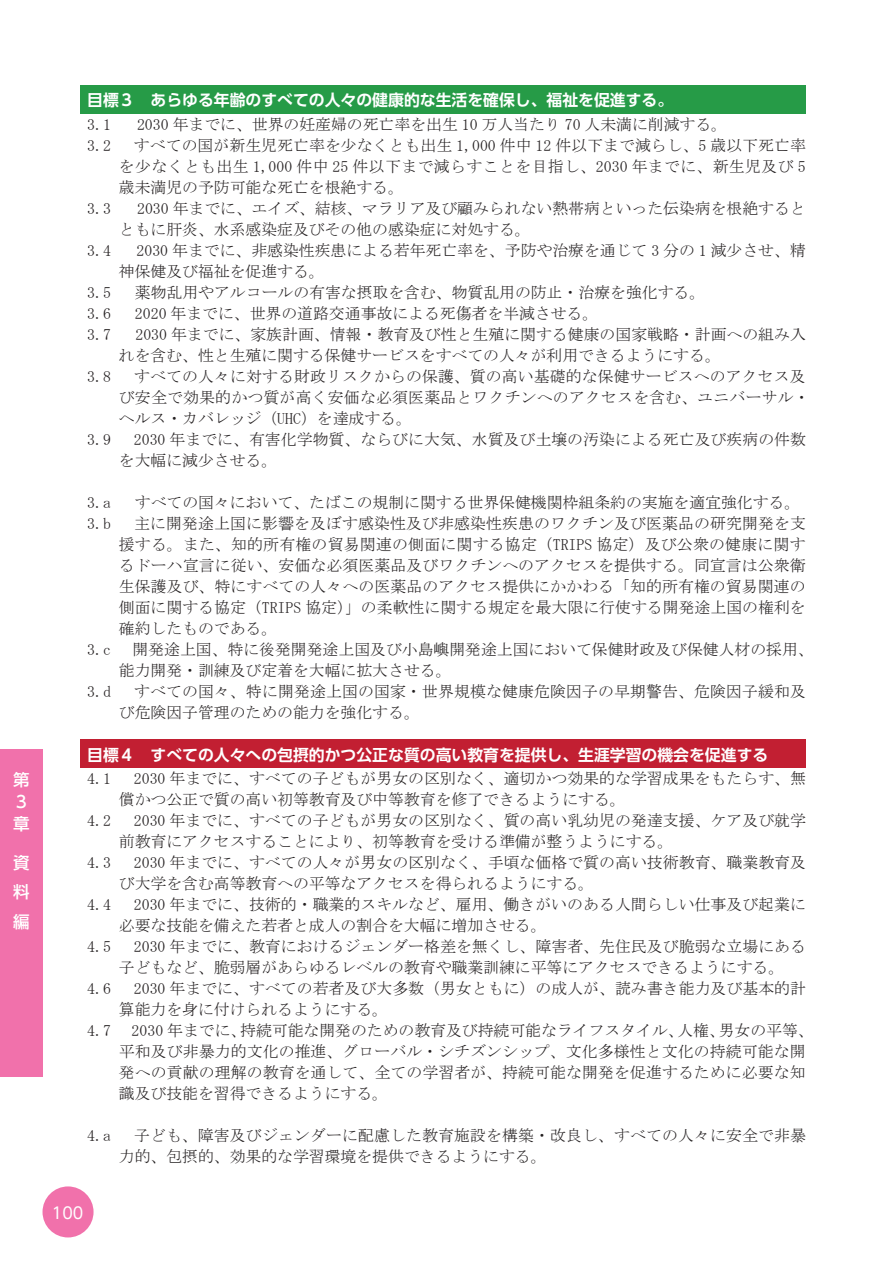
<style>
.page{position:relative;width:893px;height:1263px;background:#fff}
.page>*{position:absolute;margin:0;border:0;box-sizing:border-box;transform-origin:0 0}
.t1{font:500 16.5px/22px "UD Shin Go Pro";color:#fff}
.t2{font:15.9px/21px "MS Mincho";letter-spacing:.005em;color:#231f20}
.t3{font:700 15.9px "UD Shin Go Pro De";color:#fff}
.t4{font:15.9px "MS Mincho";letter-spacing:.03em;color:#231f20}
.t5{font:15.9px "UD Shin Go Pro";color:#fff}
</style>
<div class="page">
<div style="left:43px;top:1186px;width:51px;height:51px;background:#f171ab;border-radius:50%"></div>
<div style="left:0;top:749px;width:43px;height:327px;background:#f171ab"></div>
<div style="left:80px;top:85px;width:726px;height:28px;background:#269b47"></div>
<div style="left:80px;top:740px;width:726px;height:28px;background:#c21f32"></div>
<p class="t1" style="left:13px;top:768px;width:17px">第<br>３章</p>
<p class="t1" style="left:13px;top:847px;width:18px;line-height:29.7px;text-align:justify">資料編</p>
<p class="t3" style="left:87px;top:87px;width:588px">目標３　あらゆる年齢のすべての人々の健康的な生活を確保し、福祉を促進する。</p>
<p class="t2" style="left:87px;top:114px;width:25px">3.1</p>
<p class="t2" style="left:137px;top:114px;width:592px">2030 年までに、世界の妊産婦の死亡率を出生 10 万人当たり 70 人未満に削減する。</p>
<p class="t2" style="left:87px;top:135px;width:720px">3.2　 すべての国が新生児死亡率を少なくとも出生 1,000 件中 12 件以下まで減らし、5 歳以下死亡率</p>
<p class="t4" style="left:119px;top:158px;width:688px">を少なくとも出生 1,000 件中 25 件以下まで減らすことを目指し、2030 年までに、新生児及び 5</p>
<p class="t2" style="left:119px;top:177px;width:287px">歳未満児の予防可能な死亡を根絶する。</p>
<p class="t2" style="left:87px;top:198px;width:25px">3.3</p>
<p class="t2" style="left:119px;top:198px;width:688px;text-indent:18px">2030 年までに、エイズ、結核、マラリア及び顧みられない熱帯病といった伝染病を根絶するとともに肝炎、水系感染症及びその他の感染症に対処する。</p>
<p class="t2" style="left:87px;top:240px;width:25px">3.4</p>
<p class="t2" style="left:119px;top:240px;width:688px;text-indent:18px">2030 年までに、非感染性疾患による若年死亡率を、予防や治療を通じて 3 分の 1 減少させ、精神保健及び福祉を促進する。</p>
<p class="t2" style="left:87px;top:282px;width:25px">3.5</p>
<p class="t2" style="left:135px;top:282px;width:572px">薬物乱用やアルコールの有害な摂取を含む、物質乱用の防止・治療を強化する。</p>
<p class="t2" style="left:87px;top:303px;width:25px">3.6</p>
<p class="t2" style="left:135px;top:303px;width:465px">2020 年までに、世界の道路交通事故による死傷者を半減させる。</p>
<p class="t2" style="left:87px;top:324px;width:720px">3.7　 2030 年までに、家族計画、情報・教育及び性と生殖に関する健康の国家戦略・計画への組み入</p>
<p class="t2" style="left:119px;top:345px;width:603px">れを含む、性と生殖に関する保健サービスをすべての人々が利用できるようにする。</p>
<p class="t2" style="left:87px;top:366px;width:720px">3.8　 すべての人々に対する財政リスクからの保護、質の高い基礎的な保健サービスへのアクセス及</p>
<p class="t2" style="left:119px;top:387px;width:692px">び安全で効果的かつ質が高く安価な必須医薬品とワクチンへのアクセスを含む、ユニバーサル・</p>
<p class="t2" style="left:119px;top:408px;width:295px">ヘルス・カバレッジ（UHC）を達成する。</p>
<p class="t2" style="left:87px;top:429px;width:720px">3.9　 2030 年までに、有害化学物質、ならびに大気、水質及び土壌の汚染による死亡及び疾病の件数</p>
<p class="t2" style="left:119px;top:450px;width:160px">を大幅に減少させる。</p>
<p class="t2" style="left:87px;top:492px;width:715px">3.a　 すべての国々において、たばこの規制に関する世界保健機関枠組条約の実施を適宜強化する。</p>
<p class="t2" style="left:87px;top:513px;width:720px">3.b　 主に開発途上国に影響を及ぼす感染性及び非感染性疾患のワクチン及び医薬品の研究開発を支</p>
<p class="t2" style="left:119px;top:534px;width:688px">援する。また、知的所有権の貿易関連の側面に関する協定（TRIPS 協定）及び公衆の健康に関す</p>
<p class="t2" style="left:119px;top:555px;width:688px">るドーハ宣言に従い、安価な必須医薬品及びワクチンへのアクセスを提供する。同宣言は公衆衛</p>
<p class="t2" style="left:119px;top:576px;width:688px">生保護及び、特にすべての人々への医薬品のアクセス提供にかかわる「知的所有権の貿易関連の</p>
<p class="t2" style="left:119px;top:597px;width:688px">側面に関する協定（TRIPS 協定）」の柔軟性に関する規定を最大限に行使する開発途上国の権利を</p>
<p class="t2" style="left:119px;top:618px;width:160px">確約したものである。</p>
<p class="t2" style="left:87px;top:639px;width:728px">3.c　 開発途上国、特に後発開発途上国及び小島嶼開発途上国において保健財政及び保健人材の採用、</p>
<p class="t2" style="left:119px;top:660px;width:334px">能力開発・訓練及び定着を大幅に拡大させる。</p>
<p class="t2" style="left:87px;top:681px;width:720px">3.d　 すべての国々、特に開発途上国の国家・世界規模な健康危険因子の早期警告、危険因子緩和及</p>
<p class="t2" style="left:119px;top:702px;width:302px">び危険因子管理のための能力を強化する。</p>
<p class="t3" style="left:87px;top:741px;width:683px">目標４　すべての人々への包摂的かつ公正な質の高い教育を提供し、生涯学習の機会を促進する</p>
<p class="t2" style="left:87px;top:768px;width:720px">4.1　 2030 年までに、すべての子どもが男女の区別なく、適切かつ効果的な学習成果をもたらす、無</p>
<p class="t2" style="left:119px;top:789px;width:508px">償かつ公正で質の高い初等教育及び中等教育を修了できるようにする。</p>
<p class="t2" style="left:87px;top:810px;width:720px">4.2　 2030 年までに、すべての子どもが男女の区別なく、質の高い乳幼児の発達支援、ケア及び就学</p>
<p class="t2" style="left:119px;top:831px;width:556px">前教育にアクセスすることにより、初等教育を受ける準備が整うようにする。</p>
<p class="t2" style="left:87px;top:852px;width:720px">4.3　 2030 年までに、すべての人々が男女の区別なく、手頃な価格で質の高い技術教育、職業教育及</p>
<p class="t2" style="left:119px;top:873px;width:477px">び大学を含む高等教育への平等なアクセスを得られるようにする。</p>
<p class="t2" style="left:87px;top:894px;width:720px">4.4　 2030 年までに、技術的・職業的スキルなど、雇用、働きがいのある人間らしい仕事及び起業に</p>
<p class="t2" style="left:119px;top:915px;width:429px">必要な技能を備えた若者と成人の割合を大幅に増加させる。</p>
<p class="t2" style="left:87px;top:936px;width:720px">4.5　 2030 年までに、教育におけるジェンダー格差を無くし、障害者、先住民及び脆弱な立場にある</p>
<p class="t2" style="left:119px;top:957px;width:667px">子どもなど、脆弱層があらゆるレベルの教育や職業訓練に平等にアクセスできるようにする。</p>
<p class="t2" style="left:87px;top:978px;width:720px">4.6　 2030 年までに、すべての若者及び大多数（男女ともに）の成人が、読み書き能力及び基本的計</p>
<p class="t2" style="left:119px;top:999px;width:271px">算能力を身に付けられるようにする。</p>
<p class="t2" style="left:87px;top:1020px;width:728px">4.7　 2030 年までに、持続可能な開発のための教育及び持続可能なライフスタイル、人権、男女の平等、</p>
<p class="t2" style="left:119px;top:1041px;width:688px">平和及び非暴力的文化の推進、グローバル・シチズンシップ、文化多様性と文化の持続可能な開</p>
<p class="t2" style="left:119px;top:1062px;width:688px">発への貢献の理解の教育を通して、全ての学習者が、持続可能な開発を促進するために必要な知</p>
<p class="t2" style="left:119px;top:1083px;width:271px">識及び技能を習得できるようにする。</p>
<p class="t2" style="left:119px;top:1125px;width:689px;text-indent:-32px">4.a　 子ども、障害及びジェンダーに配慮した教育施設を構築・改良し、すべての人々に安全で非暴力的、包摂的、効果的な学習環境を提供できるようにする。</p>
<p class="t5" style="left:52px;top:1199px;width:33px">100</p>
</div>
